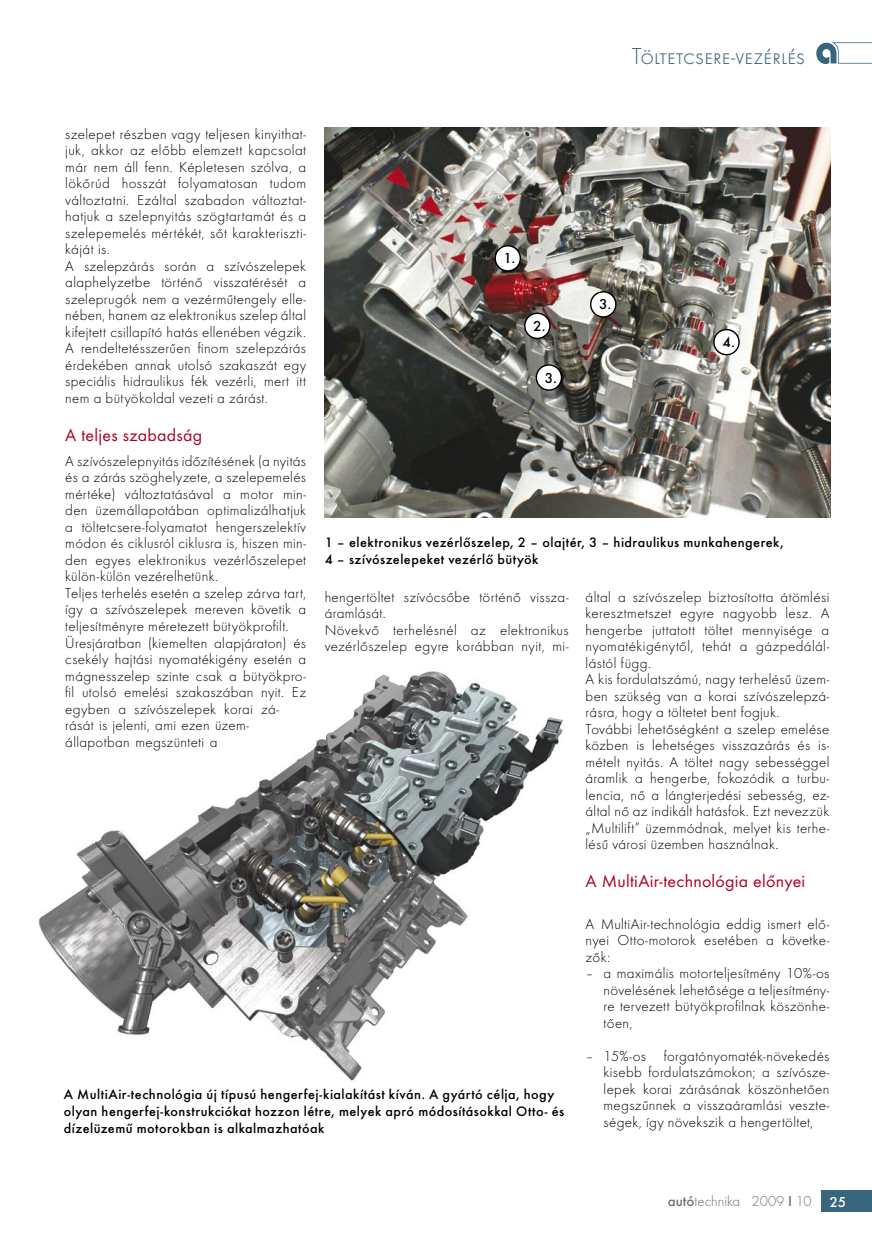
<style>
.page{position:relative;width:872px;height:1246px;background:#fff}
.page>*{position:absolute;margin:0;border:0;box-sizing:border-box;transform-origin:0 0}
.fülcim{font:300 24px "Futura TOT";color:#38647c}
.alcim{font:18px "Futura TOT Boo";letter-spacing:.015em;color:#ab011e}
.szöveg{font:300 15px/16.5px "Futura TOT";letter-spacing:.02em;color:#000;text-align:justify}
.t1{font:300 15px "Futura TOT";color:#707172}
.szöveg-2{font:500 15px "Futura TOT";color:#000}
.t2{font:500 15px "Futura TOT";color:#fff}
.kepalairas{font:500 14.25px/17.1px "Futura TOT";letter-spacing:.035em;color:#000}
.s1{font-weight:500}
</style>
<div class="page">
<div style="left:821px;top:1191px;width:51px;height:21px;background:#38647c"></div>
<svg style="left:816px;top:42px;width:56px;height:22px"></svg>
<img style="left:325px;top:128px;width:505px;height:390px">
<img style="left:38px;top:671px;width:525px;height:410px">
<div style="left:495px;top:246px;width:25px;height:25px;background:#fff;border-radius:50%"></div>
<div style="left:494px;top:245px;width:27px;height:27px;border:1px solid #000;border-radius:50%"></div>
<div style="left:525px;top:313px;width:25px;height:25px;background:#fff;border-radius:50%"></div>
<div style="left:524px;top:313px;width:26px;height:26px;border:1px solid #000;border-radius:50%"></div>
<div style="left:536px;top:365px;width:25px;height:25px;background:#fff;border-radius:50%"></div>
<div style="left:535px;top:364px;width:27px;height:27px;border:1px solid #000;border-radius:50%"></div>
<div style="left:590px;top:292px;width:26px;height:25px;background:#fff;border-radius:50%"></div>
<div style="left:590px;top:291px;width:26px;height:27px;border:1px solid #000;border-radius:50%"></div>
<div style="left:714px;top:330px;width:25px;height:25px;background:#fff;border-radius:50%"></div>
<div style="left:713px;top:329px;width:26px;height:26px;border:1px solid #000;border-radius:50%"></div>
<p class="fülcim" style="left:631px;top:42px;width:175px">Töltetcsere-vezérlés</p>
<p class="szöveg" style="left:65px;top:126px;width:242px">szelepet részben vagy teljesen kinyithat&shy;juk, akkor az előbb elemzett kapcsolat már nem áll fenn. Képletesen szólva, a lökőrúd hosszát folyamatosan tudom változtatni. Ezáltal szabadon változtat&shy;hatjuk a szelepnyitás szögtartamát és a szelepemelés mértékét, sőt karakteriszti&shy;káját is.</p>
<p class="szöveg" style="left:65px;top:258px;width:242px">A szelepzárás során a szívószelepek alaphelyzetbe történő visszatérését a szeleprugók nem a vezérműtengely elle&shy;nében, hanem az elektronikus szelep által kifejtett csillapító hatás ellenében végzik.<br>A rendeltetésszerűen finom szelepzárás érdekében annak utolsó szakaszát egy speciális hidraulikus fék vezérli, mert itt nem a bütyökoldal vezeti a zárást.</p>
<p class="alcim" style="left:65px;top:424px;width:138px">A teljes szabadság</p>
<p class="szöveg" style="left:65px;top:453px;width:242px">A szívószelepnyitás időzítésének (a nyitás és a zárás szöghelyzete, a szelepemelés mértéke) változtatásával a motor min&shy;den üzemállapotában optimalizálhatjuk a töltetcsere-folyamatot hengerszelektív módon és ciklusról ciklusra is, hiszen min&shy;den egyes elektronikus vezérlőszelepet külön-külön vezérelhetünk.</p>
<p class="szöveg" style="left:65px;top:585px;width:242px">Teljes terhelés esetén a szelep zárva tart, így a szívószelepek mereven követik a teljesítményre méretezett bütyökprofilt.</p>
<p class="szöveg" style="left:65px;top:634px;width:242px;text-align:left">Üresjáratban (kiemelten alapjáraton) és csekély hajtási nyomatékigény esetén a mágnesszelep szinte csak a bütyökpro&shy;fil utolsó emelési szakaszában nyit. Ez egyben a szívószelepek korai zá&shy;rását is jelenti, ami ezen üzem&shy;állapotban megszünteti a</p>
<p class="szöveg-2" style="left:503px;top:249px;width:13px">1.</p>
<p class="szöveg-2" style="left:599px;top:296px;width:14px">3.</p>
<p class="szöveg-2" style="left:533px;top:317px;width:14px">2.</p>
<p class="szöveg-2" style="left:722px;top:333px;width:14px">4.</p>
<p class="szöveg-2" style="left:545px;top:369px;width:14px">3.</p>
<p class="kepalairas" style="left:325px;top:533px;width:460px">1 – elektronikus vezérlőszelep, 2 – olajtér, 3 – hidraulikus munkahengerek,<br>4 – szívószelepeket vezérlő bütyök</p>
<p class="szöveg" style="left:325px;top:588px;width:245px">hengertöltet szívócsőbe történő vissza&shy;áramlását.</p>
<p class="szöveg" style="left:325px;top:621px;width:245px">Növekvő terhelésnél az elektronikus vezérlőszelep egyre korábban nyit, mi-</p>
<p class="szöveg" style="left:585px;top:588px;width:245px">által a szívószelep biztosította átömlési keresztmetszet egyre nagyobb lesz. A hengerbe juttatott töltet mennyisége a nyomatékigénytől, tehát a gázpedálál&shy;lástól függ.</p>
<p class="szöveg" style="left:585px;top:671px;width:245px">A kis fordulatszámú, nagy terhelésű üzem&shy;ben szükség van a korai szívószelepzá&shy;rásra, hogy a töltetet bent fogjuk.</p>
<p class="szöveg" style="left:585px;top:720px;width:245px">További lehetőségként a szelep emelése közben is lehetséges visszazárás és is&shy;mételt nyitás. A töltet nagy sebességgel áramlik a hengerbe, fokozódik a turbu&shy;lencia, nő a lángterjedési sebesség, ez&shy;által nő az indikált hatásfok. Ezt nevezzük „Multilift” üzemmódnak, melyet kis terhe&shy;lésű városi üzemben használnak.</p>
<p class="alcim" style="left:585px;top:870px;width:221px">A MultiAir-technológia előnyei</p>
<p class="szöveg" style="left:585px;top:915px;width:245px">A MultiAir-technológia eddig ismert elő&shy;nyei Otto-motorok esetében a követke&shy;zők:</p>
<p class="szöveg" style="left:603px;top:965px;width:227px;text-indent:-18px">– a maximális motorteljesítmény 10%-os növelésének lehetősége a teljesítmény&shy;re tervezett bütyökprofilnak köszönhe&shy;tően,</p>
<p class="szöveg" style="left:603px;top:1047px;width:227px;text-indent:-18px">– 15%-os forgatónyomaték-növekedés kisebb fordulatszámokon; a szívósze&shy;lepek korai zárásának köszönhetően megszűnnek a visszaáramlási veszte&shy;ségek, így növekszik a hengertöltet,</p>
<p class="kepalairas" style="left:64px;top:1086px;width:502px">A MultiAir-technológia új típusú hengerfej-kialakítást kíván. A gyártó célja, hogy olyan hengerfej-konstrukciókat hozzon létre, melyek apró módosításokkal Otto- és dízelüzemű motorokban is alkalmazhatóak</p>
<p class="t1" style="left:667px;top:1193px;width:145px"><span class="s1">autó</span>technika 2009 <span class="s1">I</span> 10</p>
<p class="t2" style="left:829px;top:1193px;width:19px">25</p>
</div>
